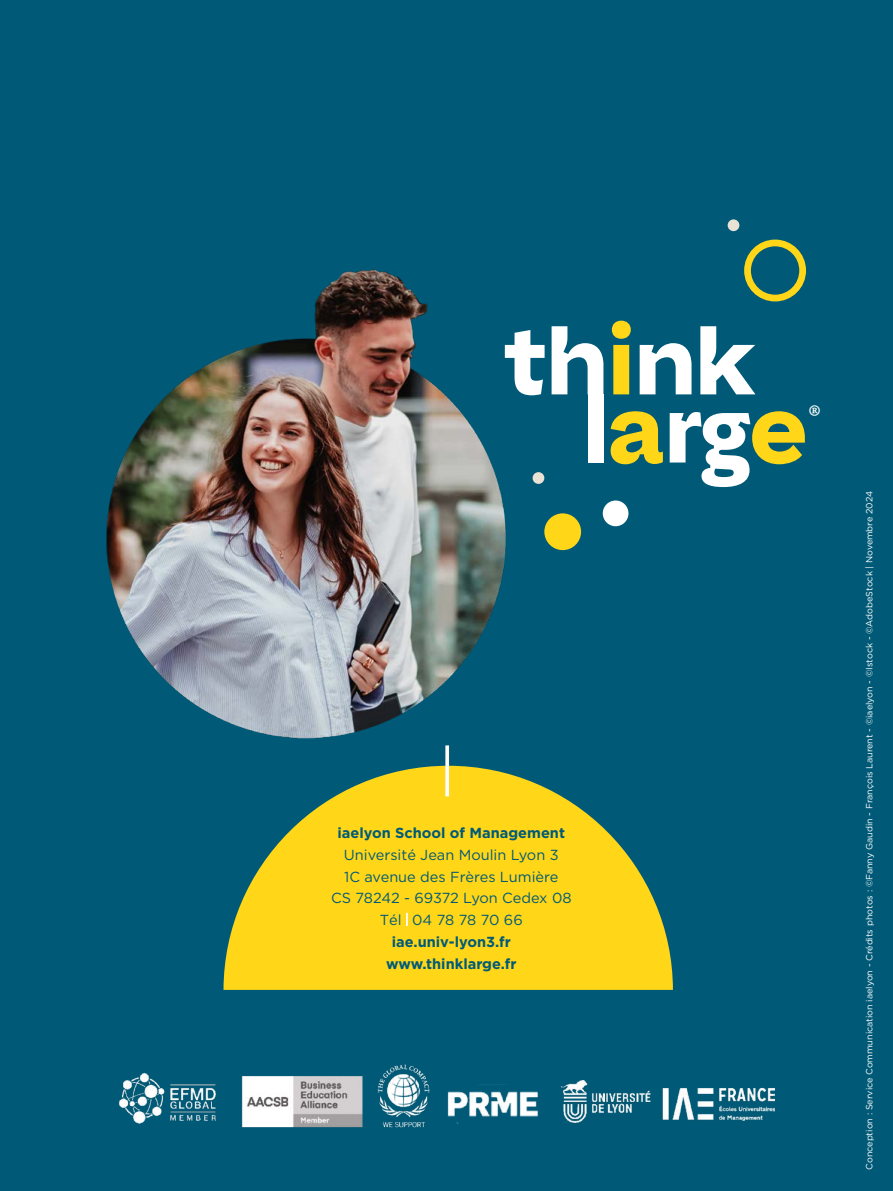
<style>
.page{position:relative;width:893px;height:1191px;background:#005a77}
.page>*{position:absolute;margin:0;border:0;box-sizing:border-box;transform-origin:0 0}
.t1{font:40.5px "Minion Pro";color:#fff}
.t2{font:14.55px/21.9px "Gotham";color:#005a77;text-align:center}
.t3{font:700 14.55px/21.9px "Gotham";color:#005a77;text-align:center}
.t4{font:9px "Gotham";color:#fff}
</style>
<div class="page">
<svg style="left:223px;top:765px;width:450px;height:225px;fill:#ffd618"></svg>
<svg style="left:406px;top:912px;width:2px;height:14px"></svg>
<svg style="left:445px;top:745px;width:4px;height:51px"></svg>
<img style="left:119px;top:1064px;width:655px;height:64px">
<div style="left:544px;top:513px;width:37px;height:37px;background:#ffd618;border-radius:50%"></div>
<div style="left:744px;top:239px;width:62px;height:62px;border:7px solid #ffd618;border-radius:50%"></div>
<div style="left:533px;top:472px;width:11px;height:12px;background:#eae3d5;border-radius:50%"></div>
<svg style="left:533px;top:344px;width:12px;height:51px"></svg>
<svg style="left:552px;top:326px;width:51px;height:68px"></svg>
<svg style="left:612px;top:321px;width:19px;height:73px"></svg>
<svg style="left:640px;top:343px;width:51px;height:51px"></svg>
<svg style="left:700px;top:326px;width:55px;height:68px"></svg>
<div style="left:588px;top:394px;width:15px;height:68px;background:#fff"></div>
<svg style="left:611px;top:411px;width:52px;height:53px"></svg>
<svg style="left:670px;top:411px;width:135px;height:76px"></svg>
<div style="left:603px;top:500px;width:25px;height:26px;background:#fff;border-radius:50%"></div>
<div style="left:728px;top:219px;width:11px;height:12px;background:#eae3d5;border-radius:50%"></div>
<img style="left:106px;top:269px;width:427px;height:470px">
<h2 class="t3" style="left:337px;top:821px;width:229px">iaelyon School of Management</h2>
<h2 class="t2" style="left:331px;top:843px;width:242px">Université Jean Moulin Lyon 3<br>1C avenue des Frères Lumière<br>CS 78242 - 69372 Lyon Cedex 08<br>Tél 04 78 78 70 66</h2>
<h2 class="t3" style="left:386px;top:931px;width:132px">iae.univ-lyon3.fr www.thinklarge.fr</h2>
<h1 class="t1" style="left:808px;top:392px;width:15px">®</h1>
<p class="t4" style="left:864px;top:1169px;width:680px;rotate:-90deg">Conception : Service Communication iaelyon - Crédits photos : ©Fanny Gaudin - François Laurent - ©iaelyon - ©Istock - ©AdobeStock | Novembre 2024</p>
</div>
